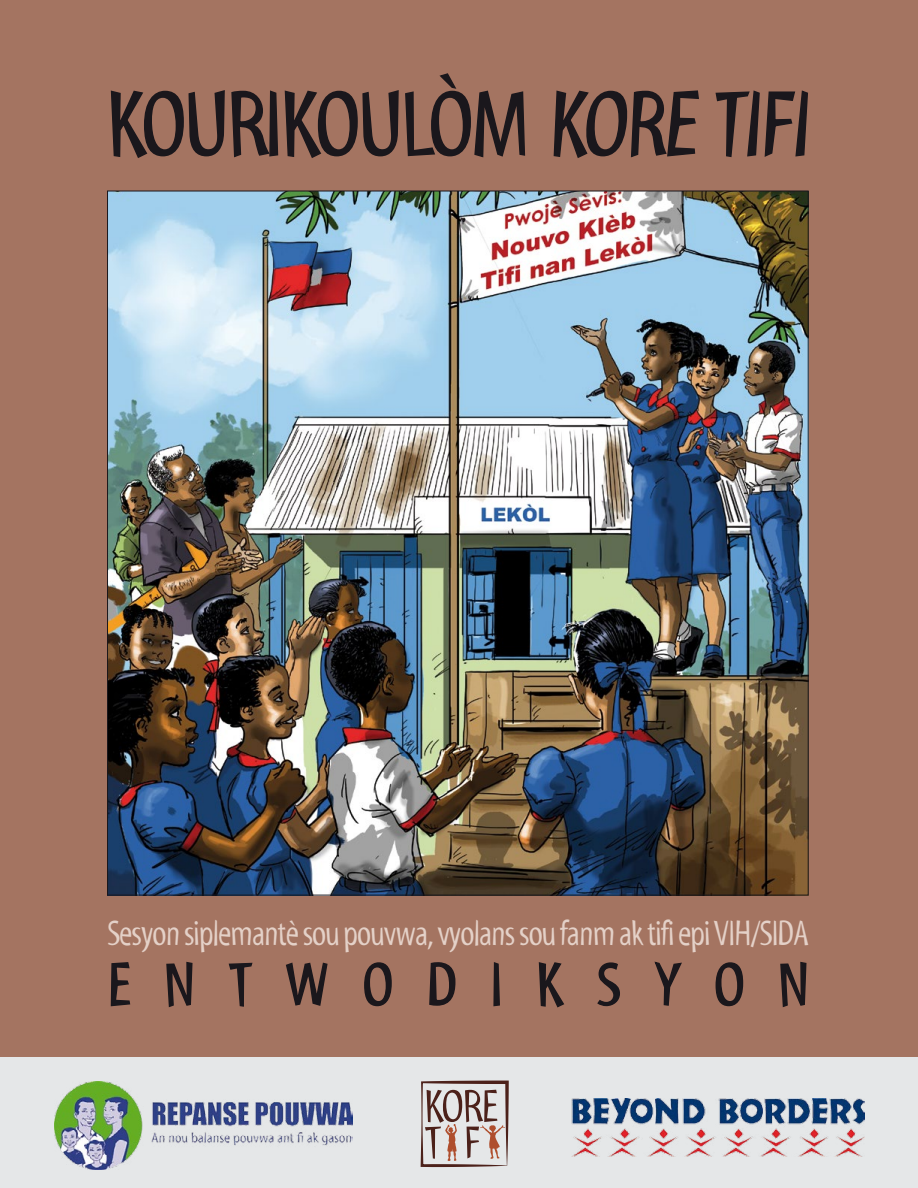
<style>
.page{position:relative;width:918px;height:1188px;background:#fff}
.page>*{position:absolute;margin:0;border:0;box-sizing:border-box;transform-origin:0 0}
.t1{font:93px "Myriad Std Tilt";letter-spacing:-.02em;color:#1a171c}
.Titre_3_blan{font:61.5px "Myriad Std Tilt";letter-spacing:.53em;color:#1a171c}
.Titre_3_blan-2{font:36px "Myriad Std Tilt";letter-spacing:-.03em;color:#e4d1c8}
</style>
<div class="page">
<div style="left:0;top:0;width:918px;height:1080px;background:#a47461"></div>
<div style="left:0;top:1058px;width:918px;height:130px;background:#e5e7e8"></div>
<img style="left:55px;top:1082px;width:298px;height:88px">
<svg style="left:421px;top:1081px;width:88px;height:86px"></svg>
<img style="left:571px;top:1098px;width:294px;height:59px">
<svg style="left:110px;top:962px;width:21px;height:45px"></svg>
<svg style="left:166px;top:961px;width:27px;height:46px"></svg>
<svg style="left:228px;top:962px;width:25px;height:45px"></svg>
<svg style="left:286px;top:962px;width:42px;height:44px"></svg>
<svg style="left:364px;top:962px;width:28px;height:45px"></svg>
<svg style="left:429px;top:962px;width:27px;height:44px"></svg>
<svg style="left:493px;top:962px;width:7px;height:45px"></svg>
<svg style="left:538px;top:962px;width:26px;height:46px"></svg>
<svg style="left:597px;top:962px;width:23px;height:45px"></svg>
<svg style="left:654px;top:961px;width:28px;height:45px"></svg>
<svg style="left:715px;top:962px;width:29px;height:45px"></svg>
<svg style="left:780px;top:961px;width:27px;height:46px"></svg>
<svg style="left:110px;top:73px;width:416px;height:85px"></svg>
<svg style="left:553px;top:90px;width:146px;height:68px"></svg>
<svg style="left:715px;top:90px;width:93px;height:67px"></svg>
<img style="left:109px;top:193px;width:698px;height:700px">
<p class="t1" style="left:107px;top:74px;width:713px">KOURIKOULÒM KORE TIFI</p>
<p class="Titre_3_blan-2" style="left:107px;top:914px;width:704px">Sesyon siplemantè sou pouvwa, vyolans sou fanm ak tifi epi VIH/SIDA</p>
<p class="Titre_3_blan" style="left:107px;top:951px;width:704px">ENTWODIKSYON</p>
</div>
